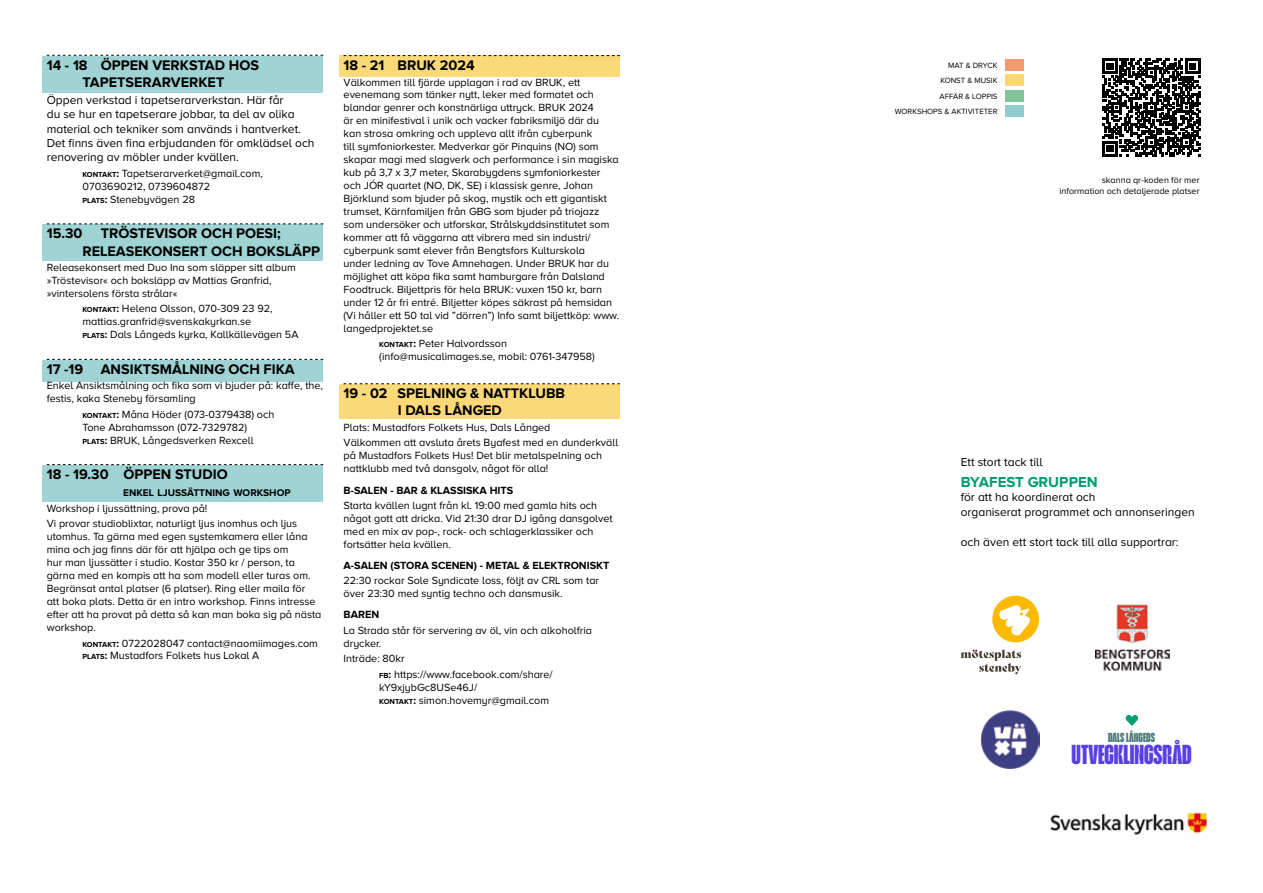
<style>
.page{position:relative;width:1263px;height:893px;background:#fff}
.page>*{position:absolute;margin:0;border:0;box-sizing:border-box;transform-origin:0 0}
.t1{font:900 26.7px "Seriguela Display";color:#5a3fe4}
.t2{font:700 15px "Proxima Nova A";color:#009c70}
.t3{font:700 14.4px/17.2px "Proxima Nova A";color:#000}
.t4{font:900 12.75px "Seriguela Display";color:#487778}
.t5{font:12px/14.4px "Proxima Nova A";color:#000}
.t6{font:10.8px/12.9px "Proxima Nova A";color:#000}
.t7{font:700 10.8px "Proxima Nova A";color:#000}
.t8{font:700 10.05px "Proxima Nova A";color:#000}
.t9{font:9px/10.8px "Proxima Nova A";color:#000;text-align:right}
.t10{font:7.8px/15.3px "Proxima Nova A";color:#000;text-align:right}
.s1{font-weight:700;font-size:7.5px}
.s2{font-weight:700}
</style>
<div class="page">
<div style="left:43px;top:56px;width:280px;height:36px;background:#a0d3d4"></div>
<div style="left:43px;top:224px;width:280px;height:36px;background:#a0d3d4"></div>
<div style="left:43px;top:360px;width:280px;height:21px;background:#a0d3d4"></div>
<div style="left:43px;top:465px;width:280px;height:36px;background:#a0d3d4"></div>
<svg style="left:47px;top:55px;width:276px;height:1px"></svg>
<svg style="left:47px;top:224px;width:276px;height:1px"></svg>
<svg style="left:47px;top:359px;width:276px;height:1px"></svg>
<svg style="left:47px;top:464px;width:276px;height:1px"></svg>
<div style="left:339px;top:55px;width:281px;height:22px;background:#fbd979"></div>
<div style="left:339px;top:385px;width:281px;height:34px;background:#fbd979"></div>
<svg style="left:344px;top:55px;width:276px;height:1px"></svg>
<svg style="left:344px;top:383px;width:276px;height:1px"></svg>
<div style="left:1005px;top:60px;width:19px;height:11px;background:#f4986d"></div>
<div style="left:1005px;top:75px;width:19px;height:11px;background:#fad66f"></div>
<div style="left:1005px;top:90px;width:19px;height:11px;background:#82c39c"></div>
<div style="left:1005px;top:105px;width:19px;height:12px;background:#90cdce"></div>
<svg style="left:1102px;top:58px;width:98px;height:98px"></svg>
<div style="left:992px;top:596px;width:47px;height:46px;background:#fbba00;border-radius:50%"></div>
<svg style="left:961px;top:649px;width:60px;height:26px"></svg>
<svg style="left:999px;top:605px;width:31px;height:30px"></svg>
<img style="left:980px;top:710px;width:59px;height:59px">
<svg style="left:1126px;top:715px;width:12px;height:11px"></svg>
<img style="left:1050px;top:812px;width:157px;height:24px">
<img style="left:1095px;top:604px;width:74px;height:67px">
<h3 class="t3" style="left:47px;top:56px;width:214px;text-align:center">14 - 18 ÖPPEN VERKSTAD HOS<br>TAPETSERARVERKET</h3>
<p class="t5" style="left:47px;top:93px;width:269px">Öppen verkstad i tapetserarverkstan. Här får<br>du se hur en tapetserare jobbar, ta del av olika material och tekniker som används i hantverket.<br>Det finns även fina erbjudanden för omklädsel och renovering av möbler under kvällen.</p>
<p class="t6" style="left:82px;top:167px;width:182px"><span class="s1">KONTAKT</span><span class="s2">:</span> Tapetserarverket@gmail.com,<br>0703690212, 0739604872<br><span class="s1">PLATS</span><span class="s2">:</span> Stenebyvägen 28</p>
<h3 class="t3" style="left:47px;top:225px;width:37px">15.30</h3>
<h3 class="t3" style="left:82px;top:225px;width:239px;text-indent:18px">TRÖSTEVISOR OCH POESI;<br>RELEASEKONSERT OCH BOKSLÄPP</h3>
<p class="t6" style="left:47px;top:261px;width:251px">Releasekonsert med Duo Ina som släpper sitt album »Tröstevisor« och boksläpp av Mattias Granfrid, »vintersolens första strålar«</p>
<p class="t6" style="left:82px;top:302px;width:217px"><span class="s1">KONTAKT</span><span class="s2">:</span> Helena Olsson, 070-309 23 92, mattias.granfrid@svenskakyrkan.se<br><span class="s1">PLATS</span><span class="s2">:</span> Dals Långeds kyrka, Kallkällevägen 5A</p>
<h3 class="t3" style="left:47px;top:360px;width:250px">17 -19 ANSIKTSMÅLNING OCH FIKA</h3>
<p class="t6" style="left:47px;top:379px;width:278px">Enkel Ansiktsmålning och fika som vi bjuder på: kaffe, the, festis, kaka Steneby församling</p>
<p class="t6" style="left:82px;top:408px;width:193px"><span class="s1">KONTAKT</span><span class="s2">:</span> Måna Höder (073-0379438) och<br>Tone Abrahamsson (072-7329782)<br><span class="s1">PLATS</span><span class="s2">:</span> BRUK, Långedsverken Rexcell</p>
<h3 class="t3" style="left:47px;top:465px;width:182px">18 - 19.30 ÖPPEN STUDIO</h3>
<p class="t8" style="left:123px;top:487px;width:169px">ENKEL LJUSSÄTTNING WORKSHOP</p>
<p class="t6" style="left:47px;top:500px;width:252px;line-height:15.5px">Workshop i ljussättning, prova på!<br>Vi provar studioblixtar, naturligt ljus inomhus och ljus</p>
<p class="t6" style="left:47px;top:530px;width:276px">utomhus. Ta gärna med egen systemkamera eller låna mina och jag finns där för att hjälpa och ge tips om<br>hur man ljussätter i studio. Kostar 350 kr / person, ta gärna med en kompis att ha som modell eller turas om.<br>Begränsat antal platser (6 platser). Ring eller maila för<br>att boka plats. Detta är en intro workshop. Finns intresse efter att ha provat på detta så kan man boka sig på nästa workshop.</p>
<p class="t6" style="left:82px;top:636px;width:237px"><span class="s1">KONTAKT</span><span class="s2">:</span> 0722028047 contact@naomiimages.com<br><span class="s1">PLATS</span><span class="s2">:</span> Mustadfors Folkets hus Lokal A</p>
<h3 class="t3" style="left:344px;top:56px;width:133px">18 - 21 BRUK 2024</h3>
<p class="t6" style="left:344px;top:75px;width:277px">Välkommen till fjärde upplagan i rad av BRUK, ett evenemang som tänker nytt, leker med formatet och blandar genrer och konstnärliga uttryck. BRUK 2024<br>är en minifestival i unik och vacker fabriksmiljö där du kan strosa omkring och uppleva allt ifrån cyberpunk<br>till symfoniorkester. Medverkar gör Pinquins (NO) som skapar magi med slagverk och performance i sin magiska kub på 3,7 x 3,7 meter, Skarabygdens symfoniorkester och JÓR quartet (NO, DK, SE) i klassisk genre, Johan Björklund som bjuder på skog, mystik och ett gigantiskt trumset, Kärnfamiljen från GBG som bjuder på triojazz som undersöker och utforskar, Strålskyddsinstitutet som kommer att få väggarna att vibrera med sin industri/ cyberpunk samt elever från Bengtsfors Kulturskola<br>under ledning av Tove Amnehagen. Under BRUK har du möjlighet att köpa fika samt hamburgare från Dalsland Foodtruck. Biljettpris för hela BRUK: vuxen 150 kr, barn under 12 år fri entré. Biljetter köpes säkrast på hemsidan (Vi håller ett 50 tal vid ”dörren”) Info samt biljettköp: www. langedprojektet.se</p>
<p class="t6" style="left:379px;top:337px;width:217px"><span class="s1">KONTAKT</span><span class="s2">:</span> Peter Halvordsson (info@musicalimages.se, mobil: 0761-347958)</p>
<h3 class="t3" style="left:398px;top:384px;width:169px;text-indent:-54px">19 - 02 SPELNING &amp; NATTKLUBB<br>I DALS LÅNGED</h3>
<p class="t6" style="left:344px;top:419px;width:276px;line-height:15.5px">Plats: Mustadfors Folkets Hus, Dals Långed<br>Välkommen att avsluta årets Byafest med en dunderkväll</p>
<p class="t6" style="left:344px;top:449px;width:260px">på Mustadfors Folkets Hus! Det blir metalspelning och nattklubb med två dansgolv, något för alla!</p>
<p class="t7" style="left:344px;top:484px;width:171px">B-SALEN - BAR &amp; KLASSISKA HITS</p>
<p class="t6" style="left:344px;top:499px;width:271px">Starta kvällen lugnt från kl. 19:00 med gamla hits och något gott att dricka. Vid 21:30 drar DJ igång dansgolvet med en mix av pop-, rock- och schlagerklassiker och fortsätter hela kvällen.</p>
<p class="t7" style="left:344px;top:559px;width:267px">A-SALEN (STORA SCENEN) - METAL &amp; ELEKTRONISKT</p>
<p class="t6" style="left:344px;top:574px;width:257px">22:30 rockar Sole Syndicate loss, följt av CRL som tar över 23:30 med syntig techno och dansmusik.</p>
<p class="t7" style="left:344px;top:609px;width:37px">BAREN</p>
<p class="t6" style="left:344px;top:624px;width:250px">La Strada står för servering av öl, vin och alkoholfria drycker.</p>
<p class="t6" style="left:379px;top:651px;width:175px;line-height:15.5px;text-indent:-36px">Inträde: 80kr<br><span class="s1">FB</span><span class="s2">:</span> https://www.facebook.com/share/</p>
<p class="t6" style="left:379px;top:681px;width:171px">kY9xjybGc8USe46J/<br><span class="s1">KONTAKT</span><span class="s2">:</span> simon.hovemyr@gmail.com</p>
<p class="t10" style="left:948px;top:58px;width:51px">MAT &amp; DRYCK</p>
<p class="t10" style="left:940px;top:73px;width:59px">KONST &amp; MUSIK</p>
<p class="t10" style="left:895px;top:89px;width:104px">AFFÄR &amp; LOPPIS<br>WORKSHOPS &amp; AKTIVITETER</p>
<p class="t9" style="left:1059px;top:174px;width:142px">skanna qr-koden för mer information och detaljerade platser</p>
<p class="t5" style="left:961px;top:455px;width:83px">Ett stort tack till</p>
<h2 class="t2" style="left:961px;top:473px;width:139px">BYAFEST GRUPPEN</h2>
<p class="t5" style="left:961px;top:490px;width:236px">för att ha koordinerat och<br>organiserat programmet och annonseringen</p>
<p class="t5" style="left:961px;top:534px;width:219px">och även ett stort tack till alla supportrar:</p>
<p class="t4" style="left:1108px;top:730px;width:48px">DALS LÅNGEDS</p>
<h1 class="t1" style="left:1071px;top:738px;width:122px">UTVECKLINGSRÅD</h1>
</div>
